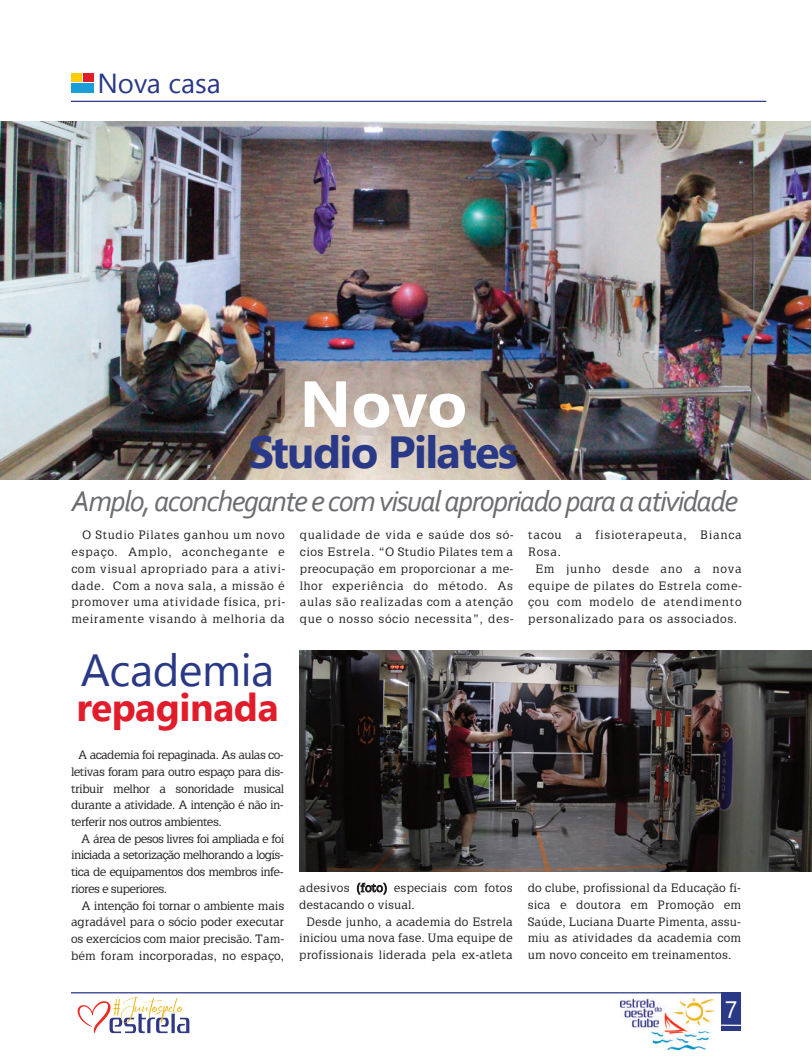
<style>
.page{position:relative;width:812px;height:1063px;background:#fff}
.page>*{position:absolute;margin:0;border:0;box-sizing:border-box;transform-origin:0 0}
.t1{font:700 65px "Nirmala UI";color:#fff}
.t2{font:700 45px "Nirmala UI";letter-spacing:-.035em;color:#293887}
.t3{font:45px "Nirmala UI";letter-spacing:-.01em;color:#293887}
.t4{font:700 38.75px "Nirmala UI";letter-spacing:-.01em;color:#e11d2b}
.t5{font:italic 30px "Corbel";letter-spacing:-.05em;color:#6c6d70}
.t6{font:27.5px "Nirmala UI";color:#293887}
.t7{font:23.75px "Nirmala UI";color:#fff}
.t8{font:11.88px/16.8px "Latinia";letter-spacing:.02em;color:#231f20;text-align:justify}
.t9{font:11.88px "Latinia";letter-spacing:.06em;color:#231f20}
.t10{font:11.88px "Latinia";letter-spacing:.05em;color:#231f20}
</style>
<div class="page">
<img style="left:0;top:121px;width:810px;height:358px">
<hr style="left:71px;top:101px;width:695px;height:1px;background:#293887">
<img style="left:77px;top:996px;width:113px;height:38px">
<div style="left:71px;top:83px;width:23px;height:9px;background:#1b9dd9"></div>
<div style="left:71px;top:73px;width:11px;height:9px;background:#fccc0a"></div>
<div style="left:83px;top:73px;width:11px;height:9px;background:#e11d2b"></div>
<hr style="left:71px;top:992px;width:668px;height:1px;background:#293887">
<div style="left:721px;top:992px;width:20px;height:39px;background:#293887"></div>
<svg style="left:721px;top:1025px;width:19px;height:1px"></svg>
<img style="left:620px;top:998px;width:94px;height:51px">
<img style="left:299px;top:650px;width:512px;height:222px">
<h3 class="t6" style="left:97px;top:63px;width:125px">Nova casa</h3>
<h1 class="t1" style="left:299px;top:357px;width:169px">Novo</h1>
<h2 class="t2" style="left:249px;top:420px;width:271px">Studio Pilates</h2>
<h3 class="t5" style="left:71px;top:489px;width:668px">Amplo,aconcheganteecomvisualapropriadoparaaatividade</h3>
<p class="t8" style="left:71px;top:526px;width:215px;text-indent:11px">O Studio Pilates ganhou um novo espaço. Amplo, aconchegante e com visual apropriado para a ativi&shy;dade. Com a nova sala, a missão é promover uma atividade física, pri&shy;meiramente visando à melhoria da</p>
<p class="t8" style="left:300px;top:526px;width:215px">qualidade de vida e saúde dos só&shy;cios Estrela. “O Studio Pilates tem a preocupação em proporcionar a me&shy;lhor experiência do método. As aulas são realizadas com a atenção que o nosso sócio necessita”, des-</p>
<p class="t9" style="left:528px;top:528px;width:215px">tacou a fisioterapeuta, Bianca</p>
<p class="t8" style="left:528px;top:543px;width:34px">Rosa.</p>
<p class="t9" style="left:535px;top:561px;width:208px">Em junho desde ano a nova</p>
<p class="t10" style="left:528px;top:578px;width:215px">equipe de pilates do Estrela come-</p>
<p class="t9" style="left:528px;top:595px;width:215px">çou com modelo de atendimento</p>
<p class="t10" style="left:528px;top:611px;width:210px">personalizado para os associados.</p>
<h2 class="t3" style="left:81px;top:638px;width:195px">Academia</h2>
<h3 class="t4" style="left:76px;top:679px;width:204px">repaginada</h3>
<p class="t8" style="left:71px;top:746px;width:215px;text-indent:7px">A academia foi repaginada. As aulas co&shy;letivas foram para outro espaço para dis&shy;tribuir melhor a sonoridade musical durante a atividade. A intenção é não in&shy;terferir nos outros ambientes.</p>
<p class="t8" style="left:71px;top:830px;width:215px;text-indent:10px">A área de pesos livres foi ampliada e foi iniciada a setorização melhorando a logís&shy;tica de equipamentos dos membros infe&shy;riores e superiores.</p>
<p class="t8" style="left:71px;top:897px;width:215px;text-indent:10px">A intenção foi tornar o ambiente mais agradável para o sócio poder executar os exercícios com maior precisão. Tam&shy;bém foram incorporadas, no espaço,</p>
<p class="t8" style="left:299px;top:879px;width:215px">adesivos (foto) especiais com fotos</p>
<p class="t8" style="left:299px;top:896px;width:117px">destacando o visual.</p>
<p class="t8" style="left:306px;top:913px;width:208px">Desde junho, a academia do Estrela</p>
<p class="t8" style="left:299px;top:929px;width:215px">iniciou uma nova fase. Uma equipe de</p>
<p class="t8" style="left:299px;top:946px;width:215px">profissionais liderada pela ex-atleta</p>
<p class="t8" style="left:527px;top:879px;width:215px">do clube, profissional da Educação fí&shy;sica e doutora em Promoção em Saúde, Luciana Duarte Pimenta, assu&shy;miu as atividades da academia com um novo conceito em treinamentos.</p>
<h3 class="t7" style="left:724px;top:992px;width:14px">7</h3>
</div>
